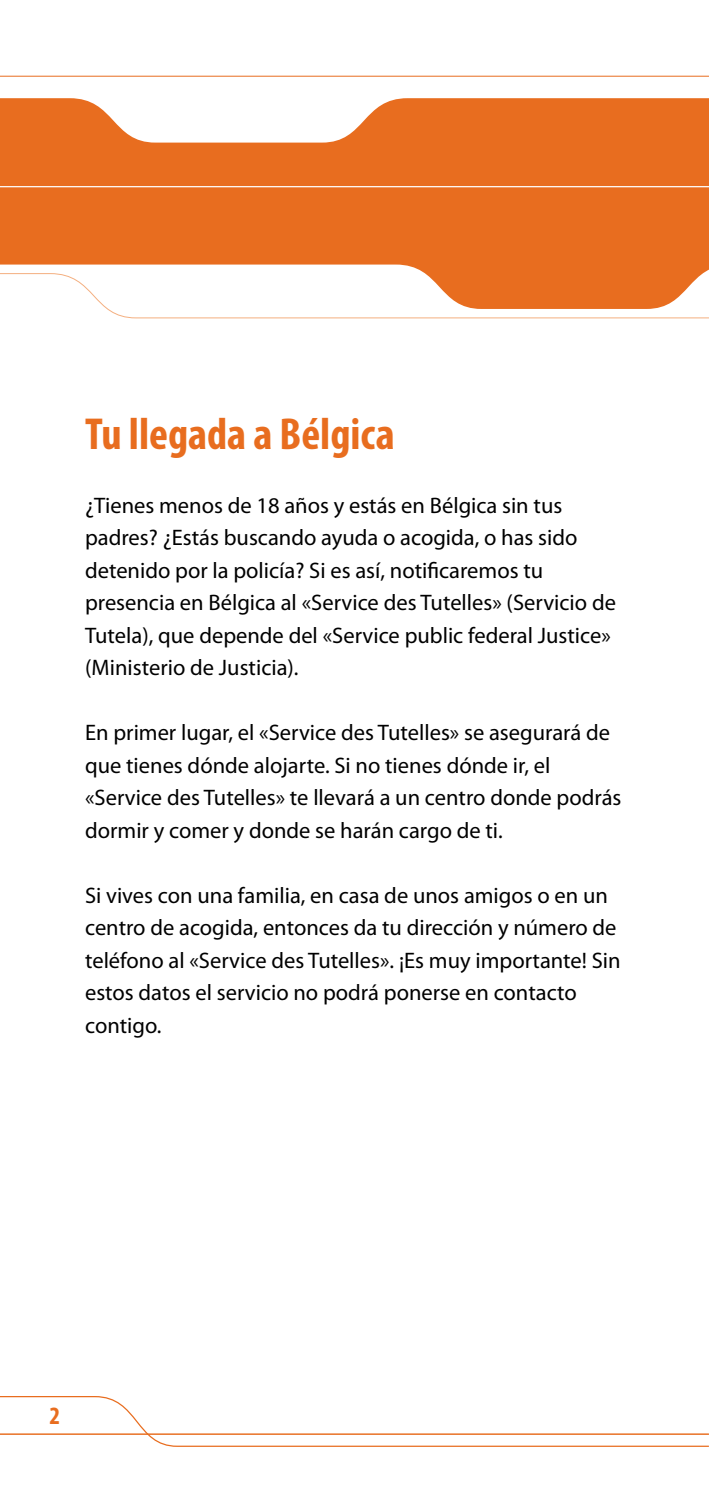
<style>
.page{position:relative;width:709px;height:1489px;background:#fff}
.page>*{position:absolute;margin:0;border:0;box-sizing:border-box;transform-origin:0 0}
.t1{font:700 condensed 45px "Myriad Pro";color:#e86d1f}
.t2{font:700 condensed 25px "Myriad Pro";color:#e86d1f}
.t3{font:22.5px/32.5px "Myriad Pro";color:#000}
</style>
<div class="page">
<svg style="left:0;top:1396px;width:709px;height:51px"></svg>
<svg style="left:0;top:98px;width:709px;height:175px;fill:#e86d1f"></svg>
<svg style="left:0;top:75px;width:709px;height:2px"></svg>
<svg style="left:0;top:135px;width:709px;height:53px;background:#e9762d"></svg>
<svg style="left:0;top:273px;width:709px;height:45px"></svg>
<h1 class="t1" style="left:85px;top:409px;width:311px">Tu llegada a Bélgica</h1>
<p class="t3" style="left:85px;top:489px;width:532px">¿Tienes menos de 18 años y estás en Bélgica sin tus padres? ¿Estás buscando ayuda o acogida, o has sido detenido por la policía? Si es así, notificaremos tu presencia en Bélgica al «Service des Tutelles» (Servicio de Tutela), que depende del «Service public federal Justice» (Ministerio de Justicia).</p>
<p class="t3" style="left:85px;top:717px;width:538px">En primer lugar, el «Service des Tutelles» se asegurará de que tienes dónde alojarte. Si no tienes dónde ir, el «Service des Tutelles» te llevará a un centro donde podrás dormir y comer y donde se harán cargo de ti.</p>
<p class="t3" style="left:85px;top:879px;width:537px">Si vives con una familia, en casa de unos amigos o en un centro de acogida, entonces da tu dirección y número de teléfono al «Service des Tutelles». ¡Es muy importante! Sin estos datos el servicio no podrá ponerse en contacto contigo.</p>
<p class="t2" style="left:50px;top:1401px;width:12px">2</p>
</div>
